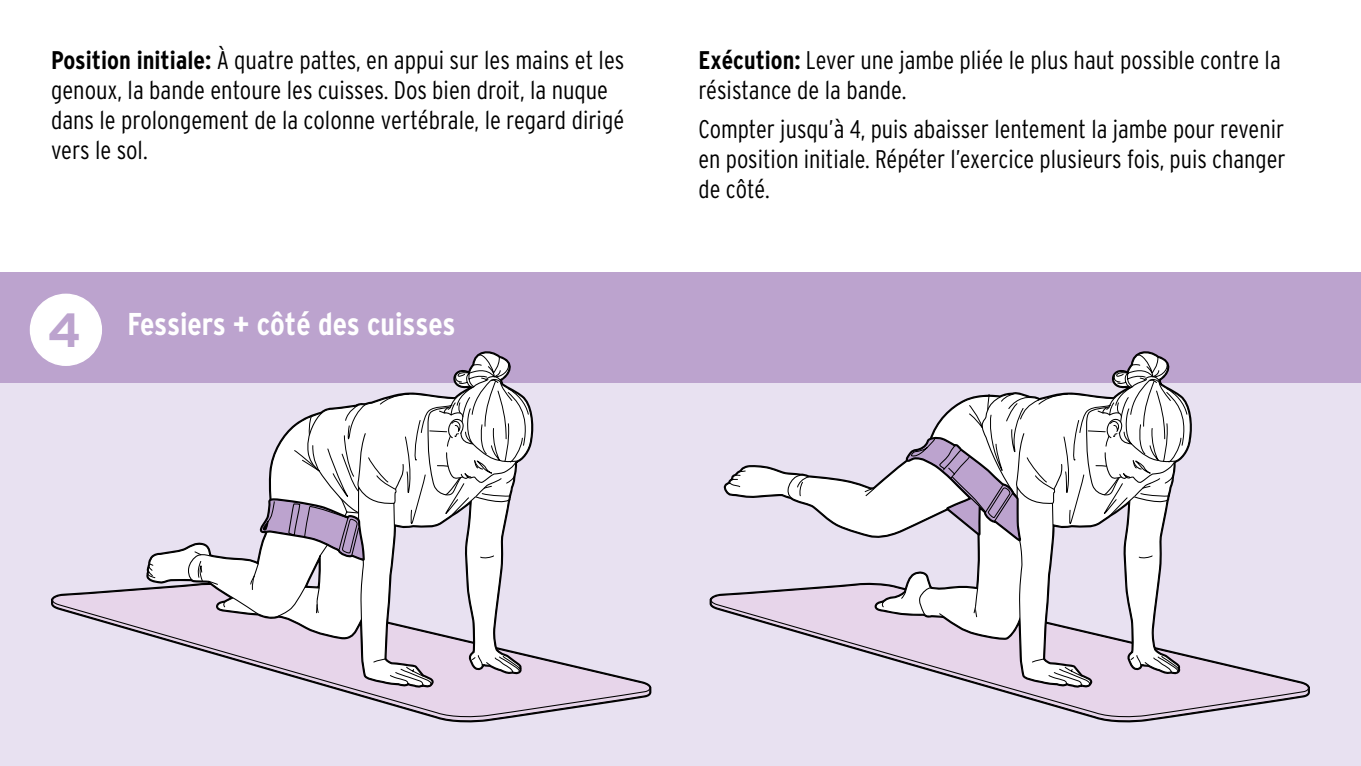
<style>
.page{position:relative;width:1361px;height:766px;background:#fff}
.page>*{position:absolute;margin:0;border:0;box-sizing:border-box;transform-origin:0 0}
.ID_M01_KREIS_SCHWARZ{font:700 48px "Interstate OT";color:#bca3ce}
.ID_ANREDE_GRUSS{font:700 condensed 31.5px "Interstate OT";color:#fff}
.ID_FLIESSTEXT{font:300 condensed 25.5px/30px "Interstate OT";color:#000}
.s1{font-weight:700}
</style>
<div class="page">
<div style="left:0;top:383px;width:1361px;height:382px;background:#e8e1f1"></div>
<div style="left:0;top:272px;width:1361px;height:111px;background:#bca3ce"></div>
<svg style="left:1090px;top:717px;width:85px;height:5px"></svg>
<svg style="left:709px;top:593px;width:601px;height:124px"></svg>
<svg style="left:724px;top:589px;width:140px;height:98px"></svg>
<svg style="left:787px;top:475px;width:77px;height:163px"></svg>
<svg style="left:724px;top:465px;width:85px;height:34px"></svg>
<svg style="left:864px;top:351px;width:328px;height:336px"></svg>
<div style="left:31px;top:294px;width:70px;height:71px;background:#fff;border-radius:50%"></div>
<div style="left:30px;top:293px;width:72px;height:73px;border:2px solid #fff;border-radius:50%"></div>
<svg style="left:432px;top:717px;width:84px;height:5px"></svg>
<svg style="left:51px;top:587px;width:600px;height:130px"></svg>
<svg style="left:147px;top:351px;width:386px;height:336px"></svg>
<p class="ID_FLIESSTEXT" style="left:51px;top:45px;width:575px"><span class="s1">Position initiale:</span> À quatre pattes, en appui sur les mains et les genoux, la bande entoure les cuisses. Dos bien droit, la nuque dans le prolongement de la colonne vertébrale, le regard dirigé vers le sol.</p>
<p class="ID_FLIESSTEXT" style="left:698px;top:45px;width:584px"><span class="s1">Exécution:</span> Lever une jambe pliée le plus haut possible contre la résistance de la bande.</p>
<p class="ID_FLIESSTEXT" style="left:698px;top:114px;width:589px;text-align:justify">Compter jusqu’à 4, puis abaisser lentement la jambe pour revenir en position initiale. Répéter l’exercice plusieurs fois, puis changer de côté.</p>
<p class="ID_M01_KREIS_SCHWARZ" style="left:48px;top:300px;width:35px">4</p>
<p class="ID_ANREDE_GRUSS" style="left:128px;top:304px;width:329px">Fessiers + côté des cuisses</p>
</div>
